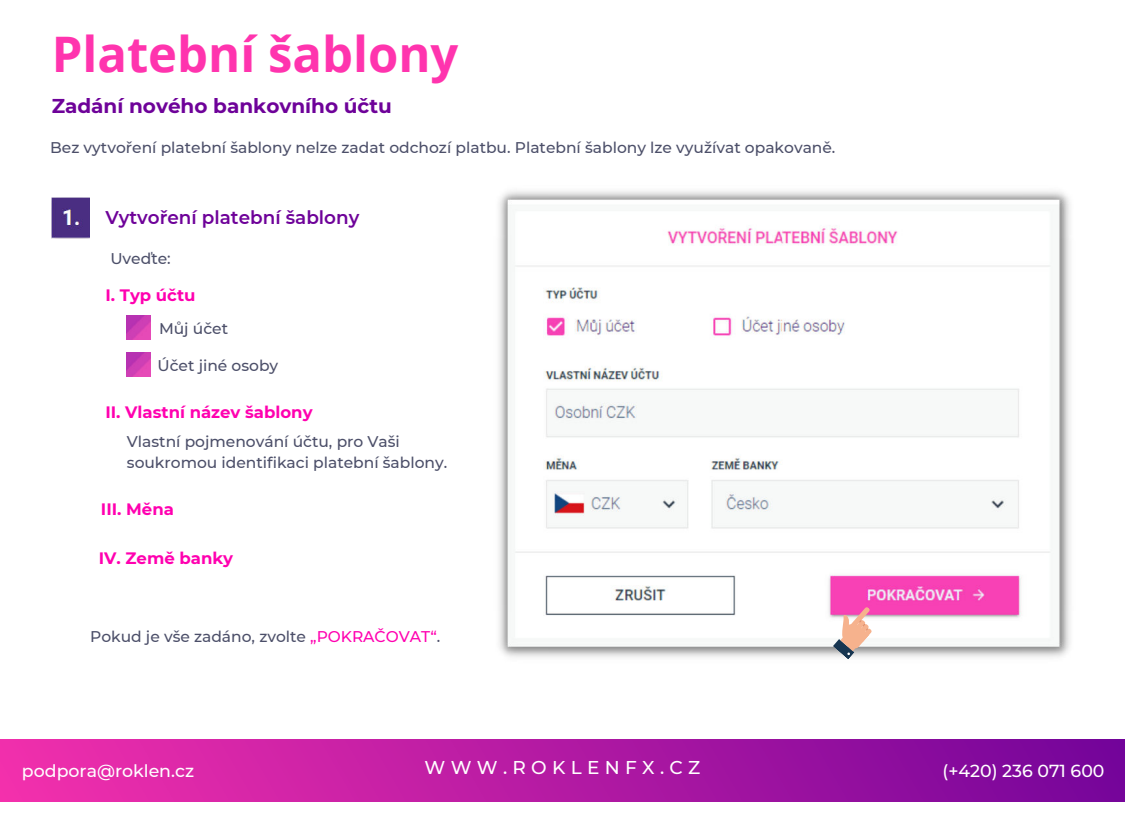
<style>
.page{position:relative;width:1125px;height:825px;background:#fff}
.page>*{position:absolute;margin:0;border:0;box-sizing:border-box;transform-origin:0 0}
.t1{font:700 49px "Open Sans";color:#ff34ae}
.t2{font:700 20px "Montserrat";color:#6e0299}
.t3{font:500 18.5px "Montserrat";letter-spacing:.29em;color:#fff}
.t4{font:600 18.4px "Montserrat";color:#6e0299}
.t5{font:500 17.4px "Montserrat";color:#fff}
.t6{font:700 16.5px "Montserrat";color:#ff00b0}
.t7{font:500 15.5px/21px "Montserrat";color:#4c4f69}
.s1{color:#ff00b0}
</style>
<div class="page">
<img style="left:499px;top:191px;width:572px;height:467px">
<div style="left:0;top:739px;width:1125px;height:62px;background:linear-gradient(to right,#f230ac,#74049a)"></div>
<svg style="left:833px;top:607px;width:39px;height:53px"></svg>
<img style="left:127px;top:316px;width:24px;height:24px">
<img style="left:127px;top:352px;width:24px;height:24px">
<img style="left:52px;top:198px;width:38px;height:40px">
<h1 class="t1" style="left:52px;top:19px;width:408px">Platební šablony</h1>
<p class="t2" style="left:52px;top:91px;width:342px">Zadání nového bankovního účtu</p>
<p class="t7" style="left:50px;top:136px;width:787px">Bez vytvoření platební šablony nelze zadat odchozí platbu. Platební šablony lze využívat opakovaně.</p>
<p class="t4" style="left:105px;top:205px;width:255px">Vytvoření platební šablony</p>
<p class="t7" style="left:110px;top:248px;width:62px">Uveďte:</p>
<p class="t6" style="left:105px;top:283px;width:92px">I. Typ účtu</p>
<p class="t7" style="left:159px;top:317px;width:71px">Můj účet</p>
<p class="t7" style="left:158px;top:355px;width:122px">Účet jiné osoby</p>
<p class="t6" style="left:105px;top:400px;width:209px">II. Vlastní název šablony</p>
<p class="t7" style="left:127px;top:430px;width:322px">Vlastní pojmenování účtu, pro Vaši soukromou identifikaci platební šablony.</p>
<p class="t6" style="left:101px;top:497px;width:74px">III. Měna</p>
<p class="t6" style="left:99px;top:546px;width:136px">IV. Země banky</p>
<p class="t7" style="left:90px;top:626px;width:352px">Pokud je vše zadáno, zvolte <span class="s1">„POKRAČOVAT“</span>.</p>
<p class="t5" style="left:22px;top:759px;width:174px">podpora@roklen.cz</p>
<p class="t3" style="left:425px;top:755px;width:277px">WWW.ROKLENFX.CZ</p>
<p class="t5" style="left:943px;top:759px;width:163px">(+420) 236 071 600</p>
</div>
